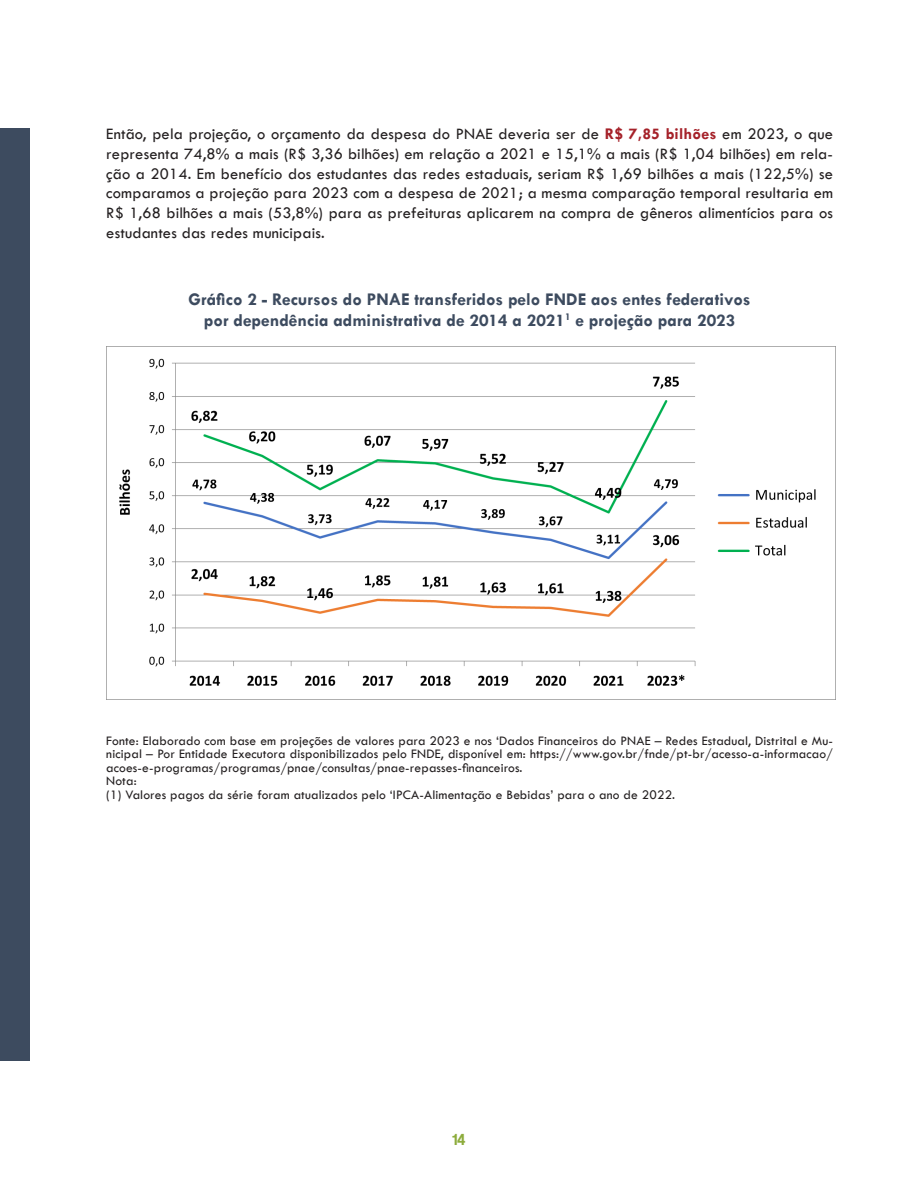
<style>
.page{position:relative;width:918px;height:1188px;background:#fff}
.page>*{position:absolute;margin:0;border:0;box-sizing:border-box;transform-origin:0 0}
.t1{font:700 18px/21.6px "Tw Cen";color:#3d4b5f;text-align:center}
.t2{font:16.5px/19.8px "Tw Cen";letter-spacing:.01em;color:#231f20;text-align:justify}
.t3{font:16.5px "Coolvetica Rg";color:#8dac3c}
.t4{font:13.5px/13.5px "Tw Cen";letter-spacing:.01em;color:#231f20}
.s1{font-weight:700;color:#a52129}
</style>
<div class="page">
<div style="left:0;top:128px;width:29px;height:932px;background:#3d4b5f"></div>
<img style="left:106px;top:346px;width:730px;height:353px">
<p class="t2" style="left:106px;top:124px;width:728px">Então, pela projeção, o orçamento da despesa do PNAE deveria ser de <span class="s1">R$ 7,85 bilhões</span> em 2023, o que representa 74,8% a mais (R$ 3,36 bilhões) em relação a 2021 e 15,1% a mais (R$ 1,04 bilhões) em rela&shy;ção a 2014. Em benefício dos estudantes das redes estaduais, seriam R$ 1,69 bilhões a mais (122,5%) se comparamos a projeção para 2023 com a despesa de 2021; a mesma comparação temporal resultaria em R$ 1,68 bilhões a mais (53,8%) para as prefeituras aplicarem na compra de gêneros alimentícios para os estudantes das redes municipais.</p>
<p class="t1" style="left:189px;top:288px;width:563px">Gráfico 2 - Recursos do PNAE transferidos pelo FNDE aos entes federativos por dependência administrativa de 2014 a 2021<sup>1</sup> e projeção para 2023</p>
<p class="t4" style="left:106px;top:734px;width:728px">Fonte: Elaborado com base em projeções de valores para 2023 e nos ‘Dados Financeiros do PNAE – Redes Estadual, Distrital e Mu&shy;nicipal – Por Entidade Executora disponibilizados pelo FNDE, disponível em: https://www.gov.br/fnde/pt-br/acesso-a-informacao/ acoes-e-programas/programas/pnae/consultas/pnae-repasses-financeiros.<br>Nota:<br>(1) Valores pagos da série foram atualizados pelo ‘IPCA-Alimentação e Bebidas’ para o ano de 2022.</p>
<p class="t3" style="left:453px;top:1130px;width:14px">14</p>
</div>
